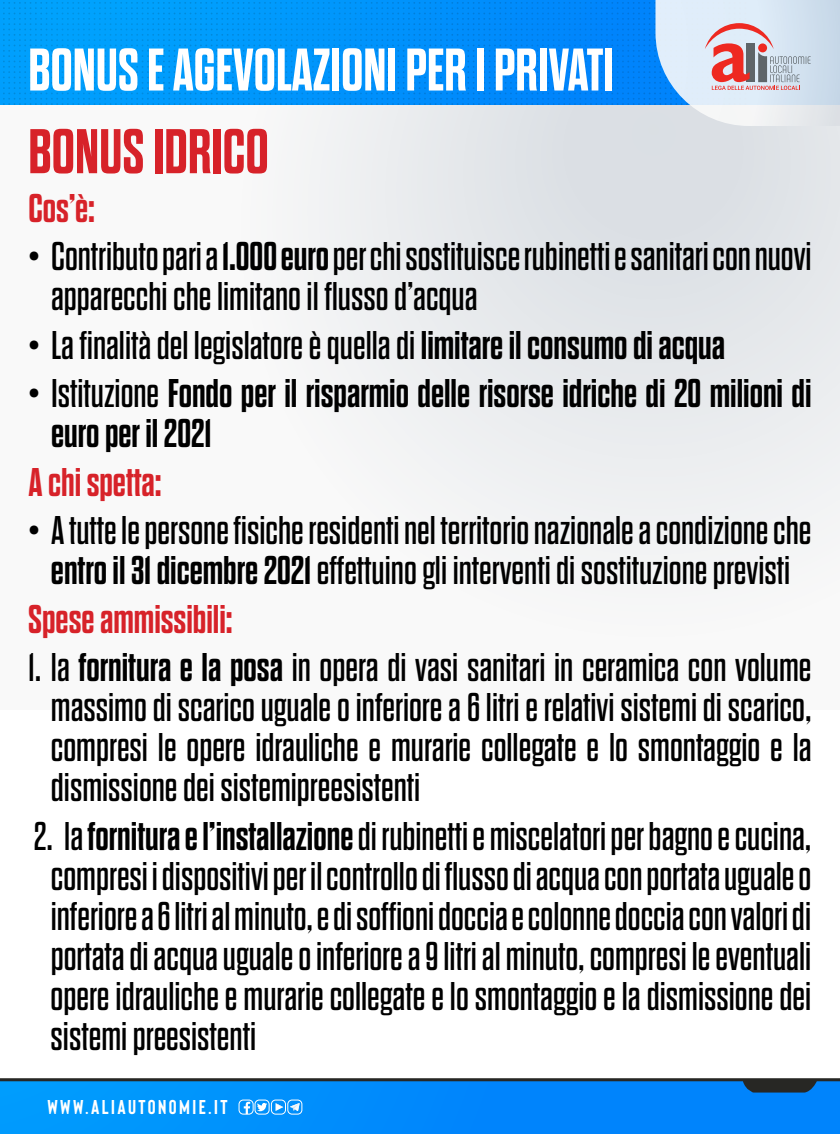
<style>
.page{position:relative;width:840px;height:1134px;background:#fff}
.page>*{position:absolute;margin:0;border:0;box-sizing:border-box;transform-origin:0 0}
.t1{font:700 63px "Dharma Gothic E";color:#d72229}
.t2{font:700 60px "Dharma Gothic E";color:#fff}
.t3{font:40px/40px "Dharma Gothic E";color:#000;text-align:justify}
.t4{font:700 40px/40px "Dharma Gothic E";color:#000}
.t5{font:700 40px "Dharma Gothic E";color:#d72229}
.t6{font:700 20px "Bison";letter-spacing:.12em;color:#fff}
.s1{font-weight:700}
.s2{font-weight:400}
</style>
<div class="page">
<svg style="left:282px;top:105px;width:557px;height:482px"></svg>
<svg style="left:0;top:0;width:563px;height:105px;background:#0094f9"></svg>
<svg style="left:62px;top:2px;width:129px;height:2px"></svg>
<svg style="left:312px;top:2px;width:129px;height:2px"></svg>
<svg style="left:563px;top:0;width:276px;height:126px;background:#96bee8"></svg>
<div style="left:0;top:1081px;width:839px;height:52px;background:linear-gradient(to right,#019afc,#007efc)"></div>
<svg style="left:0;top:1078px;width:839px;height:14px;background:#0e72bf"></svg>
<div style="left:238px;top:1100px;width:15px;height:14px;border:1px solid #fff;border-radius:4px"></div>
<svg style="left:243px;top:1102px;width:7px;height:12px"></svg>
<div style="left:254px;top:1100px;width:15px;height:14px;border:1px solid #fff;border-radius:4px"></div>
<svg style="left:257px;top:1103px;width:10px;height:8px"></svg>
<div style="left:271px;top:1100px;width:15px;height:14px;border:1px solid #fff;border-radius:4px"></div>
<svg style="left:275px;top:1103px;width:8px;height:8px"></svg>
<div style="left:287px;top:1100px;width:15px;height:14px;border:1px solid #fff;border-radius:4px"></div>
<svg style="left:290px;top:1103px;width:9px;height:8px"></svg>
<h2 class="t2" style="left:28px;top:39px;width:586px">BONUS E AGEVOLAZIONI PER I PRIVATI</h2>
<h1 class="t1" style="left:28px;top:119px;width:47px">Bonus</h1>
<h1 class="t1" style="left:153px;top:119px;width:20px">idrico</h1>
<p class="t5" style="left:28px;top:188px;width:68px">Cos’è:</p>
<p class="t3" style="left:51px;top:237px;width:761px;text-indent:-23px">• Contributoparia<span class="s1">1.000 euro</span> per chi sostituisce rubinetti e sanitari con nuovi apparecchichelimitanoilflussod’acqua</p>
<p class="t3" style="left:28px;top:326px;width:698px">• Lafinalitàdel legislatoreèquelladi <span class="s1">limitare il consumo di acqua</span></p>
<p class="t4" style="left:51px;top:374px;width:761px;text-indent:-23px"><span class="s2">• Istituzione</span> Fondo per il risparmio delle risorse idriche di 20 milioni di euro per il 2021</p>
<p class="t5" style="left:28px;top:462px;width:135px">A chi spetta:</p>
<p class="t3" style="left:28px;top:511px;width:784px;text-align:center">• Atuttelepersonefisicheresidentinel territorionazionaleacondizioneche <span class="s1">entro il 31 dicembre 2021</span> effettuino gli interventi di sostituzione previsti</p>
<p class="t5" style="left:28px;top:599px;width:206px">Spese ammissibili:</p>
<p class="t3" style="left:51px;top:648px;width:761px;text-indent:-23px">1. la <span class="s1">fornitura e la posa</span> in opera di vasi sanitari in ceramica con volume massimo di scarico uguale o inferiore a 6 litri e relativi sistemi di scarico, compresi le opere idrauliche e murarie collegate e lo smontaggio e la dismissione dei sistemipreesistenti</p>
<p class="t3" style="left:51px;top:817px;width:762px;text-indent:-17px">2. la<span class="s1">fornitura e l’installazione</span> di rubinetti e miscelatori per bagno e cucina, compresiidispositiviperilcontrollodiflussodiacquaconportataugualeo inferiore a 6 litri al minuto, e di soffioni doccia e colonne doccia con valori di portatadiacquaugualeoinferiorea9litrial minuto,compresi leeventuali opere idrauliche e murarie collegate e lo smontaggio e la dismissione dei sistemi preesistenti</p>
<p class="t6" style="left:47px;top:1094px;width:181px">WWW.ALIAUTONOMIE.IT</p>
</div>
